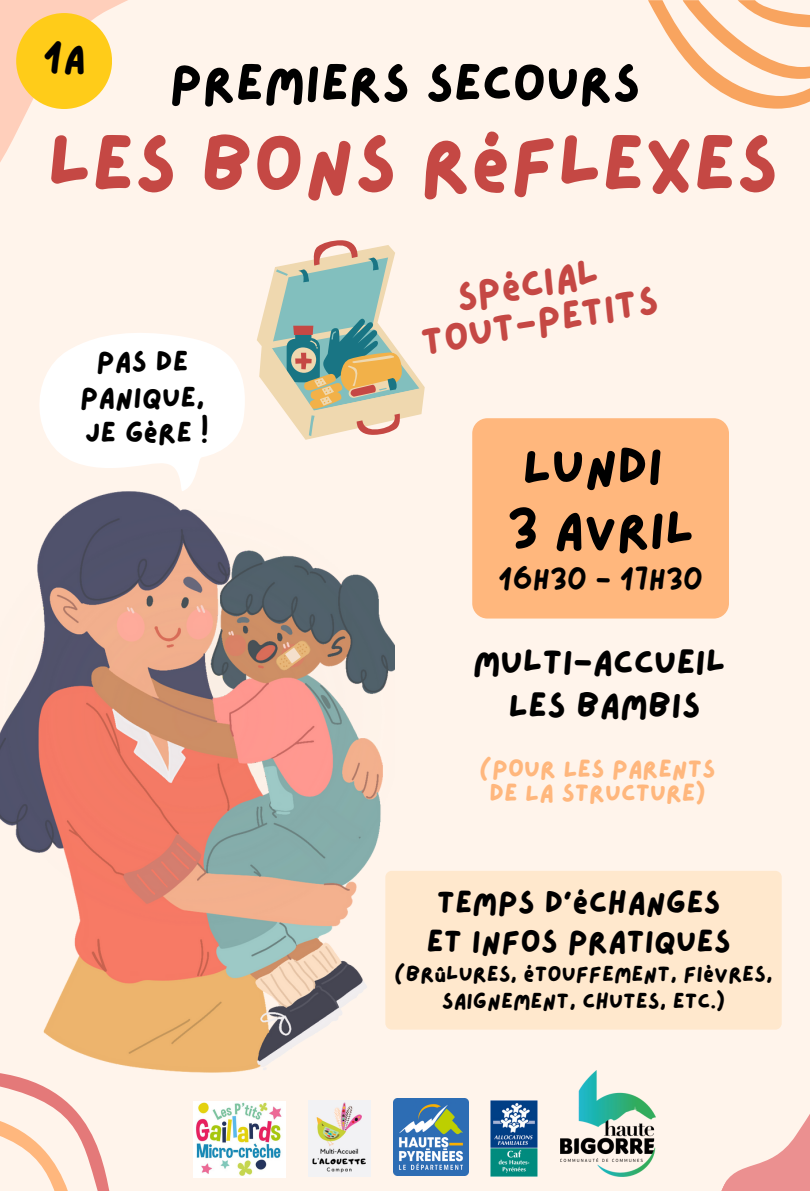
<style>
.page{position:relative;width:810px;height:1191px;background:#fff}
.page>*{position:absolute;margin:0;border:0;box-sizing:border-box;transform-origin:0 0}
.t1{font:78.8px "Lazydog";color:#c54844}
.t2{font:52.1px "Lazydog";color:#000}
.t3{font:51.7px/64px "Lazydog";color:#000}
.t4{font:39px "Lazydog";color:#000}
.t5{font:38.9px/38.3px "Lazydog";color:#c54844;text-align:center}
.t6{font:35px/42.8px "Lazydog";color:#000;text-align:center}
.t7{font:31.8px/38.6px "Lazydog";color:#000;text-align:center}
.t8{font:28.9px/35.5px "Lazydog";color:#000;text-align:center}
.t9{font:28px "Lazydog";color:#000}
.t10{font:25px/24.8px "Lazydog";color:#ffb77d;text-align:center}
.t11{font:22px/26.6px "Lazydog";color:#000;text-align:center}
</style>
<div class="page">
<div style="left:0;top:0;width:810px;height:1190px;background:#fff4eb"></div>
<svg style="left:648px;top:0;width:162px;height:109px"></svg>
<svg style="left:0;top:0;width:128px;height:162px"></svg>
<svg style="left:0;top:1073px;width:109px;height:117px"></svg>
<svg style="left:684px;top:1028px;width:126px;height:162px"></svg>
<img style="left:0;top:491px;width:395px;height:581px">
<svg style="left:275px;top:640px;width:36px;height:31px"></svg>
<div style="left:385px;top:870px;width:397px;height:159px;background:#ffe8cd;border-radius:6px"></div>
<div style="left:472px;top:418px;width:257px;height:200px;background:#ffb77d;border-radius:15px"></div>
<svg style="left:39px;top:333px;width:206px;height:158px"></svg>
<svg style="left:257px;top:240px;width:168px;height:200px"></svg>
<img style="left:561px;top:1070px;width:94px;height:106px">
<img style="left:490px;top:1100px;width:48px;height:76px">
<img style="left:308px;top:1100px;width:62px;height:76px">
<img style="left:393px;top:1098px;width:75px;height:76px">
<img style="left:193px;top:1101px;width:92px;height:75px">
<div style="left:16px;top:13px;width:96px;height:96px;background:#ffcc19;border-radius:50%"></div>
<h3 class="t4" style="left:43px;top:40px;width:44px">1A</h3>
<h2 class="t2" style="left:170px;top:58px;width:472px">PREMIERS SECOURS</h2>
<h1 class="t1" style="left:47px;top:126px;width:733px">LES BONS RÉFLEXES</h1>
<h3 class="t8" style="left:80px;top:345px;width:130px">PAS DE<br>PANIQUE,<br>JE GÈRE !</h3>
<h3 class="t5" style="left:412px;top:287px;width:241px;rotate:-10deg">SPÉCIAL<br>TOUT-PETITS</h3>
<h3 class="t3" style="left:507px;top:436px;width:189px">LUNDI<br>3 AVRIL</h3>
<p class="t9" style="left:498px;top:566px;width:206px">16H30 - 17H30</p>
<h3 class="t6" style="left:473px;top:642px;width:254px">MULTI-ACCUEIL<br>LES BAMBIS</h3>
<p class="t10" style="left:480px;top:757px;width:238px">(POUR LES PARENTS<br>DE LA STRUCTURE)</p>
<h3 class="t7" style="left:426px;top:884px;width:306px">TEMPS D’ÉCHANGES<br>ET INFOS PRATIQUES</h3>
<p class="t11" style="left:395px;top:961px;width:379px">(BRÛLURES, ÉTOUFFEMENT, FIÈVRES,<br>SAIGNEMENT, CHUTES, ETC.)</p>
</div>
